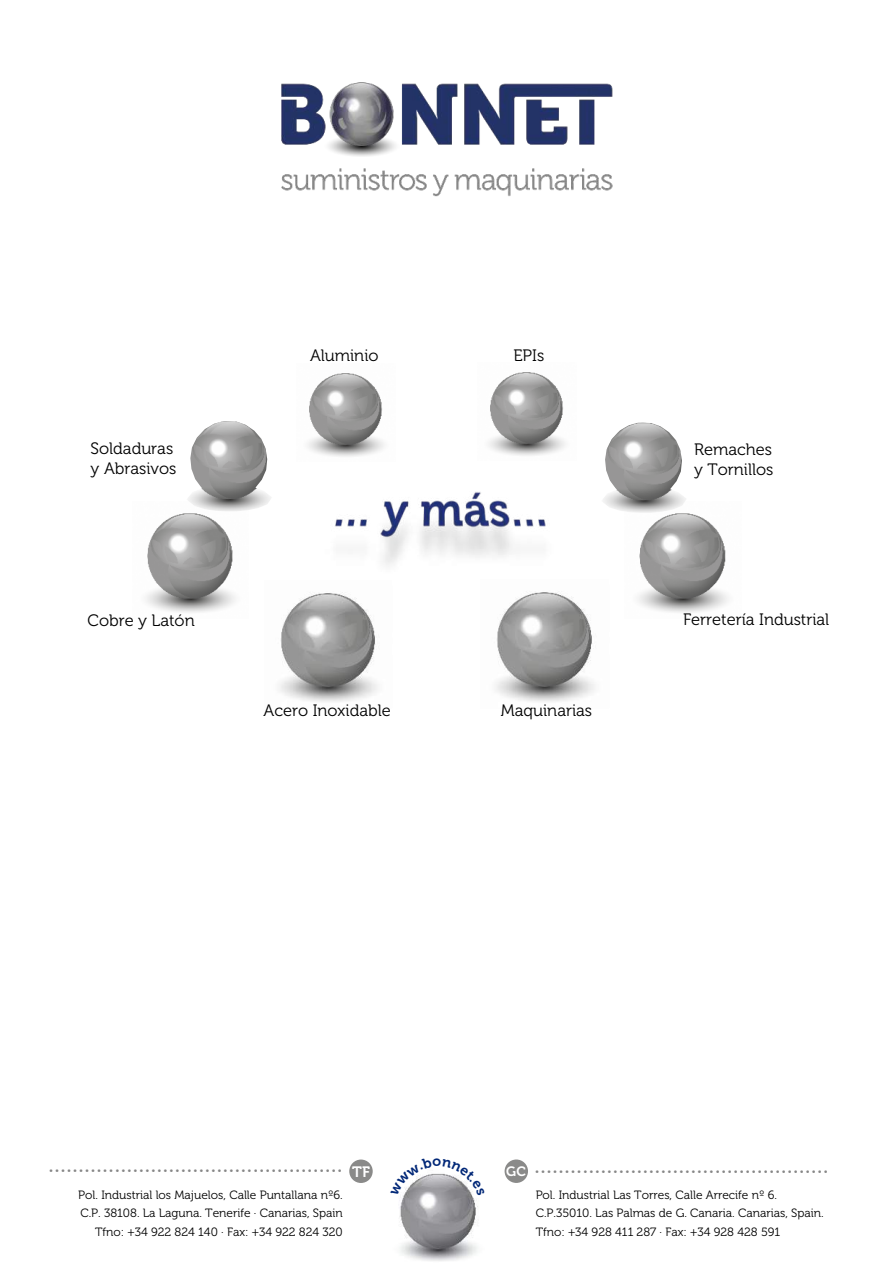
<style>
.page{position:relative;width:893px;height:1263px;background:#fff}
.page>*{position:absolute;margin:0;border:0;box-sizing:border-box;transform-origin:0 0}
.t1{font:24px "Times New Roman";color:#878787}
.t2{font:16.5px/19.8px "Museo 300";color:#000}
.t3{font:12px/18.8px "Museo 300";color:#000;text-align:right}
</style>
<div class="page">
<img style="left:281px;top:82px;width:332px;height:115px">
<div style="left:349px;top:1159px;width:24px;height:24px;background:#8a8a89;border-radius:50%"></div>
<div style="left:505px;top:1159px;width:23px;height:24px;background:#8a8a89;border-radius:50%"></div>
<img style="left:399px;top:1196px;width:79px;height:65px">
<img style="left:335px;top:492px;width:211px;height:73px">
<img style="left:280px;top:592px;width:98px;height:110px">
<img style="left:496px;top:592px;width:99px;height:110px">
<img style="left:638px;top:513px;width:90px;height:100px">
<img style="left:146px;top:513px;width:89px;height:100px">
<img style="left:603px;top:422px;width:83px;height:91px">
<img style="left:188px;top:421px;width:83px;height:90px">
<img style="left:308px;top:373px;width:76px;height:84px">
<img style="left:489px;top:372px;width:76px;height:84px">
<svg style="left:403px;top:1173px;width:70px;height:23px"></svg>
<h2 class="t2" style="left:91px;top:440px;width:87px">Soldaduras y Abrasivos</h2>
<h2 class="t2" style="left:88px;top:612px;width:109px">Cobre y Latón</h2>
<h2 class="t2" style="left:310px;top:347px;width:70px">Aluminio</h2>
<h2 class="t2" style="left:513px;top:347px;width:32px">EPIs</h2>
<h2 class="t2" style="left:264px;top:702px;width:129px">Acero Inoxidable</h2>
<h2 class="t2" style="left:501px;top:702px;width:93px">Maquinarias</h2>
<h2 class="t2" style="left:694px;top:441px;width:81px">Remaches y Tornillos</h2>
<h2 class="t2" style="left:683px;top:611px;width:148px">Ferretería Industrial</h2>
<h1 class="t1" style="left:48px;top:1156px;width:323px">................................................. <sub>TF</sub></h1>
<h1 class="t1" style="left:506px;top:1156px;width:324px"><sub>GC</sub> .................................................</h1>
<p class="t3" style="left:78px;top:1186px;width:266px">Pol. Industrial los Majuelos, Calle Puntallana nº6.<br>C.P. 38108. La Laguna. Tenerife · Canarias, Spain<br>Tfno: +34 922 824 140 · Fax: +34 922 824 320</p>
<p class="t3" style="left:536px;top:1186px;width:290px;text-align:left">Pol. Industrial Las Torres, Calle Arrecife nº 6.<br>C.P.35010. Las Palmas de G. Canaria. Canarias, Spain.<br>Tfno: +34 928 411 287 · Fax: +34 928 428 591</p>
</div>
